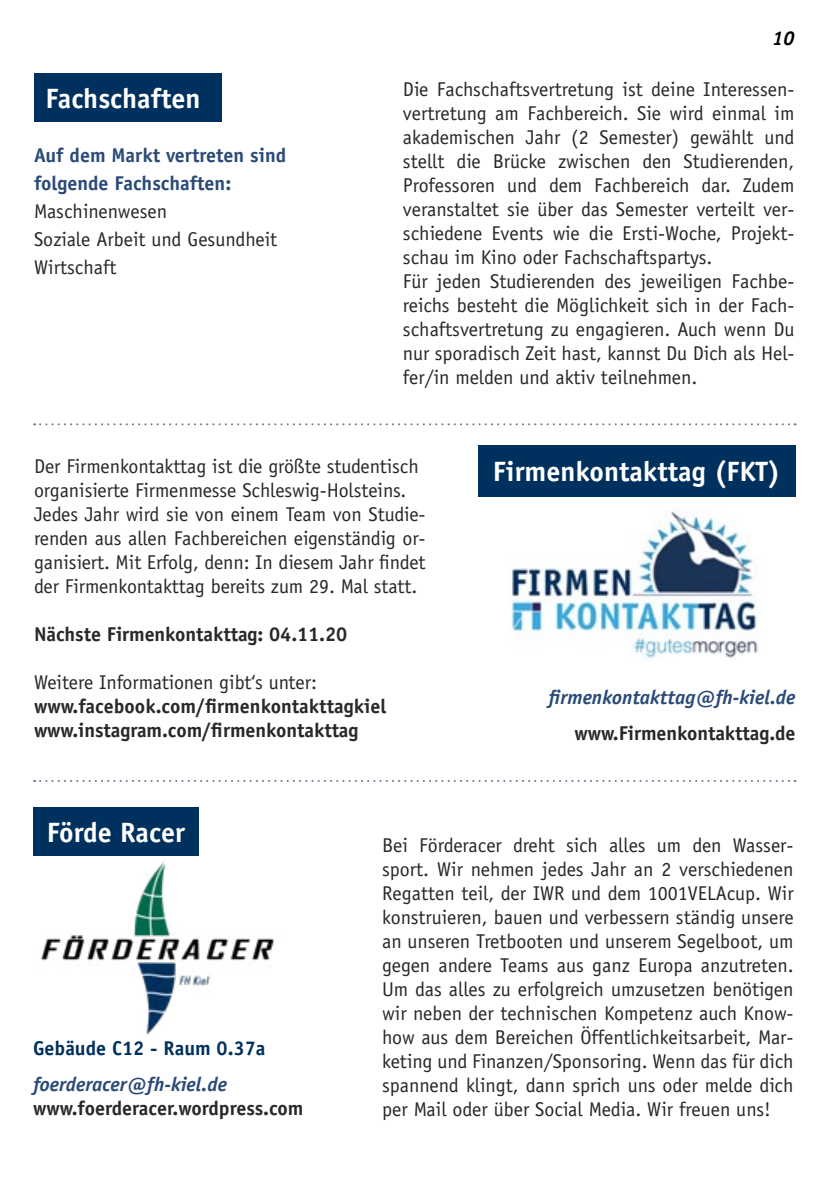
<style>
.page{position:relative;width:840px;height:1191px;background:#fff}
.page>*{position:absolute;margin:0;border:0;box-sizing:border-box;transform-origin:0 0}
.t1{font:700 28px "Officina Sans Std";color:#fff}
.t2{font:20px/24px "Officina Sans Std";letter-spacing:-.005em;color:#282827;text-align:justify}
.t3{font:700 20px "Officina Sans Std";letter-spacing:-.005em;color:#282827}
.t4{font:italic 700 20px "Officina Sans Std";color:#2a4a77}
.t5{font:700 20px/28px "Officina Sans Std";color:#2a4a77}
.t6{font:700 20px "Officina Sans Std";color:#00305d}
.t7{font:italic 700 20px "Officina Sans Std";color:#000}
</style>
<div class="page">
<div style="left:34px;top:73px;width:187px;height:49px;background:#00305d"></div>
<div style="left:477px;top:445px;width:318px;height:51px;background:#00305d"></div>
<svg style="left:34px;top:423px;width:761px;height:2px"></svg>
<svg style="left:34px;top:780px;width:761px;height:2px"></svg>
<img style="left:508px;top:509px;width:250px;height:150px">
<div style="left:33px;top:807px;width:165px;height:49px;background:#00305d"></div>
<img style="left:40px;top:861px;width:235px;height:174px">
<p class="t1" style="left:45px;top:81px;width:157px">Fachschaften</p>
<p class="t5" style="left:34px;top:141px;width:253px">Auf dem Markt vertreten sind folgende Fachschaften:</p>
<p class="t2" style="left:34px;top:200px;width:135px">Maschinenwesen</p>
<p class="t2" style="left:34px;top:228px;width:245px">Soziale Arbeit und Gesundheit</p>
<p class="t2" style="left:34px;top:256px;width:84px">Wirtschaft</p>
<p class="t7" style="left:771px;top:26px;width:24px">10</p>
<p class="t2" style="left:403px;top:78px;width:393px">Die Fachschaftsvertretung ist deine Interessen&shy;vertretung am Fachbereich. Sie wird einmal im akademischen Jahr (2 Semester) gewählt und stellt die Brücke zwischen den Studierenden, Professoren und dem Fachbereich dar. Zudem veranstaltet sie über das Semester verteilt ver&shy;schiedene Events wie die Ersti-Woche, Projekt&shy;schau im Kino oder Fachschaftspartys.</p>
<p class="t2" style="left:403px;top:270px;width:393px">Für jeden Studierenden des jeweiligen Fachbe&shy;reichs besteht die Möglichkeit sich in der Fach&shy;schaftsvertretung zu engagieren. Auch wenn Du nur sporadisch Zeit hast, kannst Du Dich als Hel&shy;fer/in melden und aktiv teilnehmen.</p>
<p class="t2" style="left:34px;top:454px;width:386px">Der Firmenkontakttag ist die größte studentisch</p>
<p class="t2" style="left:34px;top:478px;width:373px">organisierte Firmenmesse Schleswig-Holsteins.</p>
<p class="t2" style="left:34px;top:502px;width:393px">Jedes Jahr wird sie von einem Team von Studie&shy;renden aus allen Fachbereichen eigenständig or&shy;ganisiert. Mit Erfolg, denn: In diesem Jahr findet der Firmenkontakttag bereits zum 29. Mal statt.</p>
<p class="t3" style="left:34px;top:622px;width:314px">Nächste Firmenkontakttag: 04.11.20</p>
<p class="t2" style="left:34px;top:670px;width:284px">Weitere Informationen gibt‘s unter:</p>
<p class="t3" style="left:34px;top:694px;width:353px">www.facebook.com/firmenkontakttagkiel</p>
<p class="t3" style="left:34px;top:718px;width:326px">www.instagram.com/firmenkontakttag</p>
<p class="t1" style="left:492px;top:453px;width:289px">Firmenkontakttag (FKT)</p>
<p class="t4" style="left:548px;top:685px;width:248px">firmenkontakttag@fh-kiel.de</p>
<p class="t3" style="left:574px;top:721px;width:222px">www.Firmenkontakttag.de</p>
<p class="t1" style="left:47px;top:815px;width:139px">Förde Racer</p>
<p class="t6" style="left:33px;top:1035px;width:234px">Gebäude C12 - Raum 0.37a</p>
<p class="t4" style="left:33px;top:1072px;width:195px">foerderacer@fh-kiel.de</p>
<p class="t3" style="left:33px;top:1095px;width:272px">www.foerderacer.wordpress.com</p>
<p class="t2" style="left:382px;top:833px;width:413px">Bei Förderacer dreht sich alles um den Wasser&shy;sport. Wir nehmen jedes Jahr an 2 verschiedenen Regatten teil, der IWR und dem 1001VELAcup. Wir konstruieren, bauen und verbessern ständig unsere an unseren Tretbooten und unserem Segelboot, um gegen andere Teams aus ganz Europa anzutreten.<br>Um das alles zu erfolgreich umzusetzen benötigen wir neben der technischen Kompetenz auch Know&shy;how aus dem Bereichen Öffentlichkeitsarbeit, Mar&shy;keting und Finanzen/Sponsoring. Wenn das für dich spannend klingt, dann sprich uns oder melde dich per Mail oder über Social Media. Wir freuen uns!</p>
</div>
